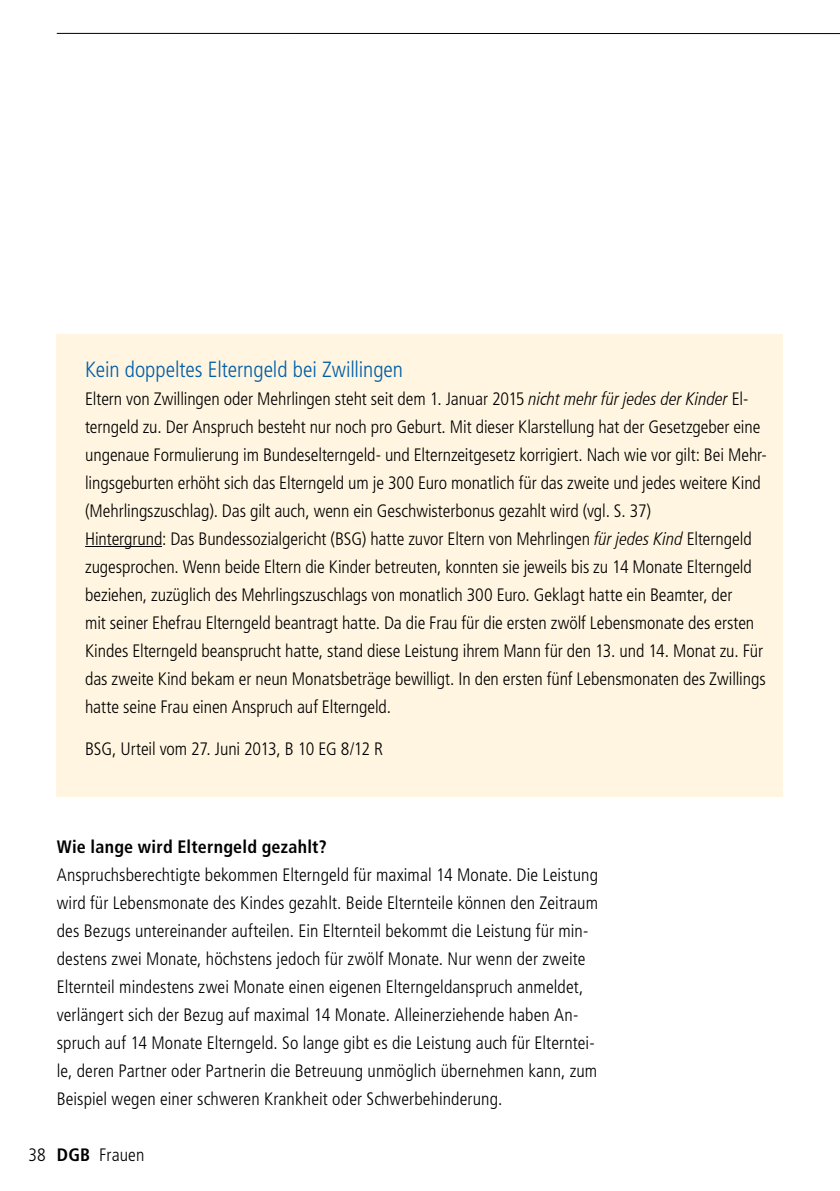
<style>
.page{position:relative;width:840px;height:1191px;background:#fff}
.page>*{position:absolute;margin:0;border:0;box-sizing:border-box;transform-origin:0 0}
.t1{font:300 condensed 22px "Frutiger LT Std";letter-spacing:-.005em;color:#005ea8}
.t2{font:300 condensed 18px/28px "Frutiger LT Std";color:#000}
.t3{font:700 condensed 18px "Frutiger LT Std";letter-spacing:.01em;color:#000}
.s1{font-family:"Frutiger LT Com";font-style:italic}
.s2{font-weight:700}
</style>
<div class="page">
<svg style="left:56px;top:32px;width:783px;height:3px"></svg>
<div style="left:57px;top:334px;width:725px;height:462px;background:#fff5e0"></div>
<hr style="left:85px;top:546px;width:77px;height:1px;background:#000">
<p class="t1" style="left:85px;top:356px;width:319px">Kein doppeltes Elterngeld bei Zwillingen</p>
<p class="t2" style="left:85px;top:385px;width:683px">Eltern von Zwillingen oder Mehrlingen steht seit dem 1. Januar 2015 <span class="s1">nicht mehr für jedes der Kinder</span> El&shy;terngeld zu. Der Anspruch besteht nur noch pro Geburt. Mit dieser Klarstellung hat der Gesetzgeber eine ungenaue Formulierung im Bundeselterngeld- und Elternzeitgesetz korrigiert. Nach wie vor gilt: Bei Mehr&shy;lingsgeburten erhöht sich das Elterngeld um je 300 Euro monatlich für das zweite und jedes weitere Kind (Mehrlingszuschlag). Das gilt auch, wenn ein Geschwisterbonus gezahlt wird (vgl. S. 37)<br>Hintergrund: Das Bundessozialgericht (BSG) hatte zuvor Eltern von Mehrlingen <span class="s1">für jedes Kind</span> Elterngeld zugesprochen. Wenn beide Eltern die Kinder betreuten, konnten sie jeweils bis zu 14 Monate Elterngeld beziehen, zuzüglich des Mehrlingszuschlags von monatlich 300 Euro. Geklagt hatte ein Beamter, der<br>mit seiner Ehefrau Elterngeld beantragt hatte. Da die Frau für die ersten zwölf Lebensmonate des ersten Kindes Elterngeld beansprucht hatte, stand diese Leistung ihrem Mann für den 13. und 14. Monat zu. Für das zweite Kind bekam er neun Monatsbeträge bewilligt. In den ersten fünf Lebensmonaten des Zwillings hatte seine Frau einen Anspruch auf Elterngeld.</p>
<p class="t2" style="left:85px;top:735px;width:299px">BSG, Urteil vom 27. Juni 2013, B 10 EG 8/12 R</p>
<p class="t3" style="left:57px;top:836px;width:271px">Wie lange wird Elterngeld gezahlt?</p>
<p class="t2" style="left:57px;top:861px;width:542px">Anspruchsberechtigte bekommen Elterngeld für maximal 14 Monate. Die Leistung wird für Lebensmonate des Kindes gezahlt. Beide Elternteile können den Zeitraum des Bezugs untereinander aufteilen. Ein Elternteil bekommt die Leistung für min&shy;destens zwei Monate, höchstens jedoch für zwölf Monate. Nur wenn der zweite Elternteil mindestens zwei Monate einen eigenen Elterngeldanspruch anmeldet, verlängert sich der Bezug auf maximal 14 Monate. Alleinerziehende haben An&shy;spruch auf 14 Monate Elterngeld. So lange gibt es die Leistung auch für Elterntei&shy;le, deren Partner oder Partnerin die Betreuung unmöglich übernehmen kann, zum Beispiel wegen einer schweren Krankheit oder Schwerbehinderung.</p>
<p class="t2" style="left:28px;top:1141px;width:117px">38 <span class="s2">DGB</span> Frauen</p>
</div>
